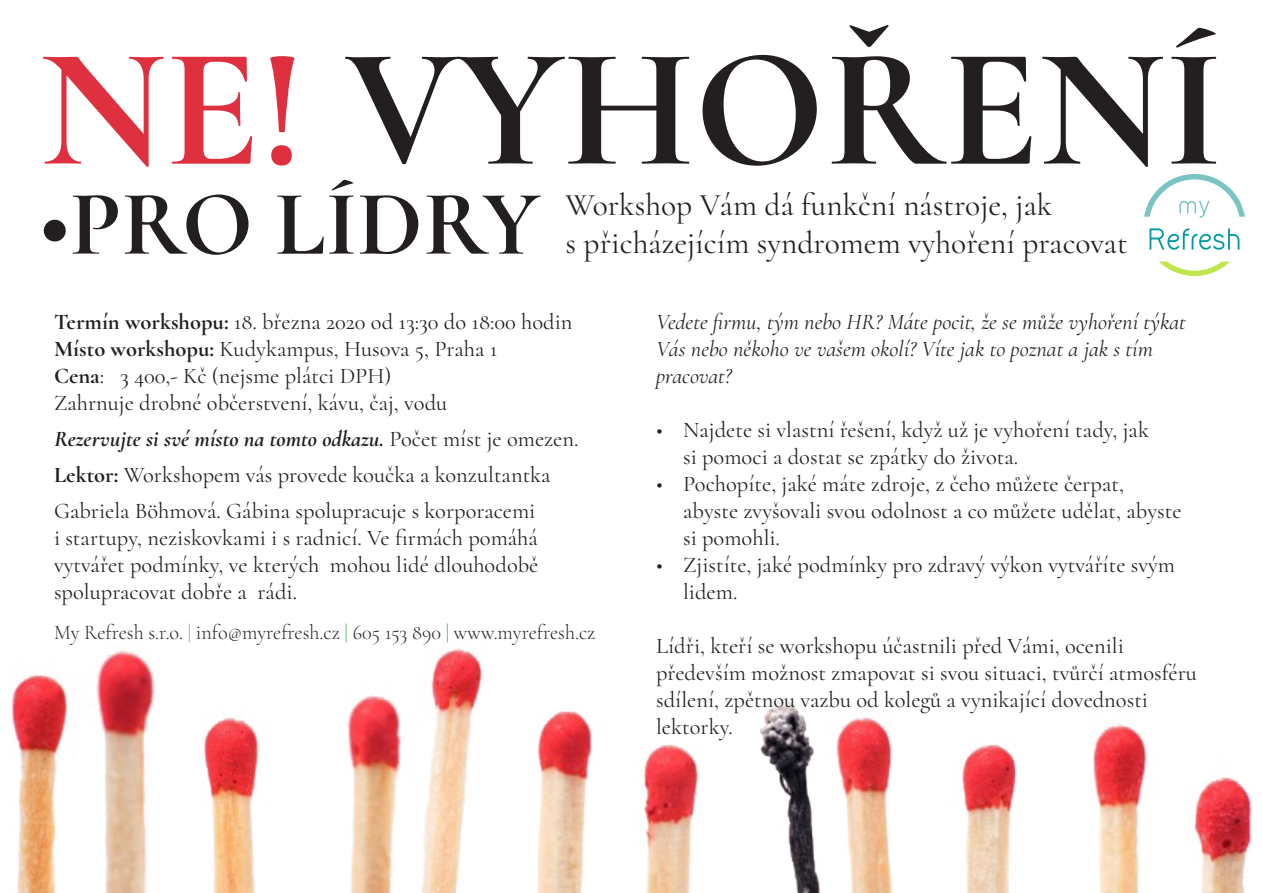
<style>
.page{position:relative;width:1263px;height:893px;background:#fff}
.page>*{position:absolute;margin:0;border:0;box-sizing:border-box;transform-origin:0 0}
.t1{font:700 171px "Cormorant";color:#231f20}
.t2{font:700 93px "Cormorant";color:#231f20}
.t3{font:31.5px/37.5px "Cormorant";color:#231f20}
.t4{font:22.5px/27px "Cormorant";color:#231f20}
.t5{font:italic 22.5px/27px "Cormorant";color:#231f20}
.t6{font:italic 700 22.5px "Cormorant";color:#231f20}
.t7{font:300 21px "Cormorant";color:#231f20;scale:.96 1}
.s1{color:#df3040}
.s2{font-weight:700}
.s3{font-weight:400;font-style:normal}
.s4{color:#6ab962}
.s5{color:#40ae49}
</style>
<div class="page">
<img style="left:10px;top:648px;width:1242px;height:245px">
<svg style="left:1149px;top:228px;width:90px;height:22px"></svg>
<svg style="left:1144px;top:174px;width:101px;height:44px"></svg>
<svg style="left:1159px;top:262px;width:71px;height:14px"></svg>
<p class="t1" style="left:40px;top:2px;width:1185px"><span class="s1">NE!</span> VYHOŘENÍ</p>
<p class="t2" style="left:40px;top:166px;width:502px">•PRO LÍDRY</p>
<p class="t3" style="left:566px;top:186px;width:564px">Workshop Vám dá funkční nástroje, jak<br>s přicházejícím syndromem vyhoření pracovat</p>
<p class="t4" style="left:54px;top:308px;width:520px"><span class="s2">Termín workshopu:</span> 18. března 2020 od 13:30 do 18:00 hodin</p>
<p class="t4" style="left:54px;top:335px;width:445px"><span class="s2">Místo workshopu:</span> Kudykampus, Husova 5, Praha 1</p>
<p class="t4" style="left:54px;top:362px;width:339px"><span class="s2">Cena</span>: 3 400,- Kč (nejsme plátci DPH)</p>
<p class="t4" style="left:54px;top:389px;width:395px">Zahrnuje drobné občerstvení, kávu, čaj, vodu</p>
<p class="t6" style="left:54px;top:425px;width:526px">Rezervujte si své místo na tomto odkazu. <span class="s3">Počet míst je omezen.</span></p>
<p class="t4" style="left:54px;top:457px;width:498px;line-height:36px"><span class="s2">Lektor:</span> Workshopem vás provede koučka a konzultantka<br>Gabriela Böhmová. Gábina spolupracuje s korporacemi</p>
<p class="t4" style="left:54px;top:524px;width:486px;text-align:justify">i startupy, neziskovkami i s radnicí. Ve firmách pomáhá vytvářet podmínky, ve kterých mohou lidé dlouhodobě spolupracovat dobře a rádi.</p>
<p class="t7" style="left:54px;top:619px;width:565px">My Refresh s.r.o. <span class="s4">|</span> info@myrefresh.cz <span class="s5">|</span> 605 153 890 <span class="s5">|</span> www.myrefresh.cz</p>
<p class="t5" style="left:656px;top:308px;width:531px">Vedete firmu, tým nebo HR? Máte pocit, že se může vyhoření týkat<br>Vás nebo někoho ve vašem okolí? Víte jak to poznat a jak s tím pracovat?</p>
<p class="t4" style="left:683px;top:416px;width:467px;text-indent:-27px">• Najdete si vlastní řešení, když už je vyhoření tady, jak si pomoci a dostat se zpátky do života.</p>
<p class="t4" style="left:683px;top:470px;width:500px;text-indent:-27px">• Pochopíte, jaké máte zdroje, z čeho můžete čerpat, abyste zvyšovali svou odolnost a co můžete udělat, abyste si pomohli.</p>
<p class="t4" style="left:683px;top:551px;width:493px;text-indent:-27px">• Zjistíte, jaké podmínky pro zdravý výkon vytváříte svým lidem.</p>
<p class="t4" style="left:656px;top:632px;width:542px">Lídři, kteří se workshopu účastnili před Vámi, ocenili především možnost zmapovat si svou situaci, tvůrčí atmosféru sdílení, zpětnou vazbu od kolegů a vynikající dovednosti lektorky.</p>
</div>
